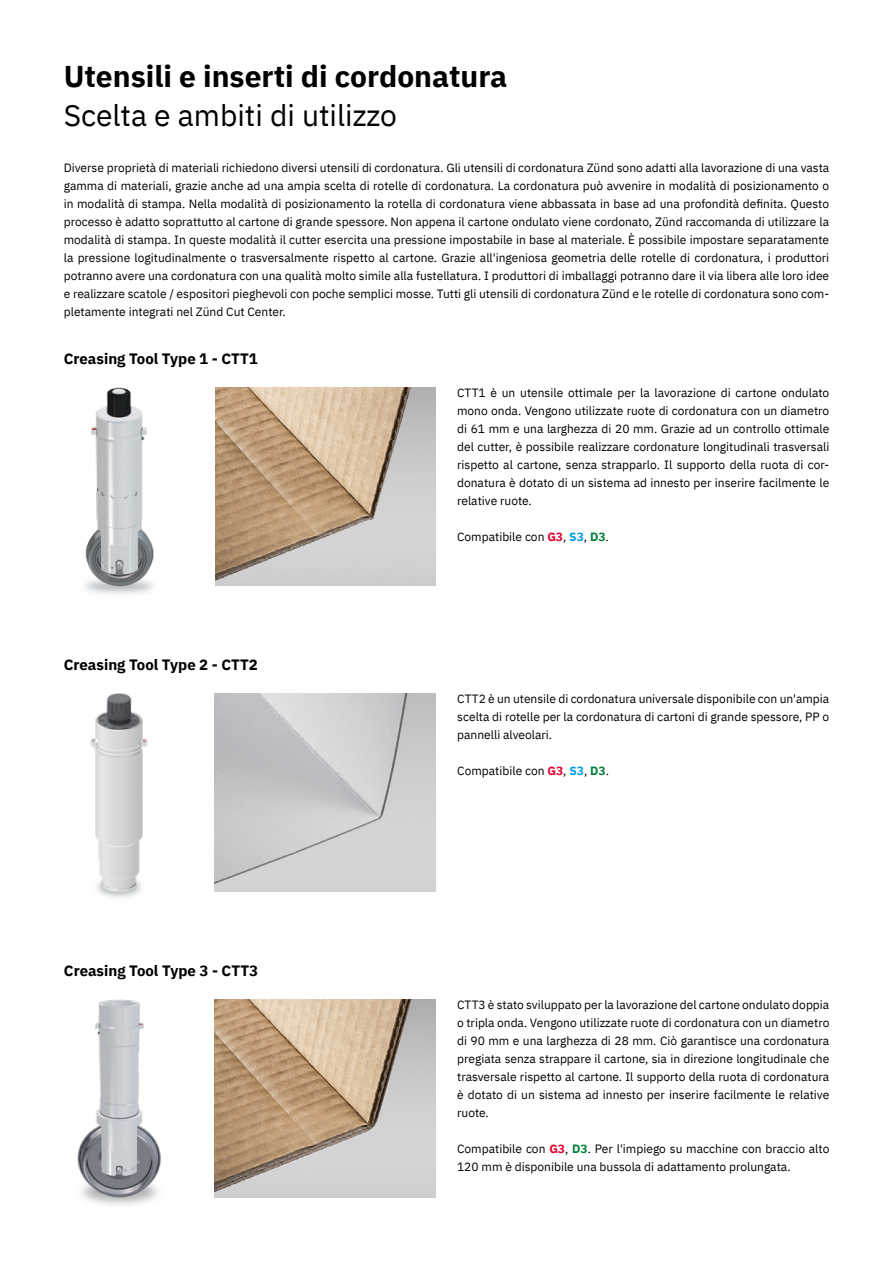
<style>
.page{position:relative;width:893px;height:1263px;background:#fff}
.page>*{position:absolute;margin:0;border:0;box-sizing:border-box;transform-origin:0 0}
.pri_01_headline_main{font:700 30px "IBM Plex Sans";color:#000}
.pri_01_headline_second{font:30px "IBM Plex Sans";color:#000}
.pri_02_sub_headline{font:700 15px "IBM Plex Sans";color:#000}
.pri_03_body_text{font:12px/18px "IBM Plex Sans";color:#000;text-align:justify}
.s1{font-weight:700;color:#e4032e}
.s2{font-weight:700;color:#009fe3}
.s3{font-weight:700;color:#008237}
</style>
<div class="page">
<img style="left:90px;top:694px;width:58px;height:204px">
<img style="left:77px;top:1000px;width:84px;height:205px">
<img style="left:85px;top:388px;width:69px;height:206px">
<img style="left:215px;top:694px;width:221px;height:198px">
<img style="left:215px;top:1000px;width:221px;height:198px">
<img style="left:215px;top:388px;width:221px;height:198px">
<p class="pri_01_headline_main" style="left:64px;top:53px;width:445px">Utensili e inserti di cordonatura</p>
<p class="pri_01_headline_second" style="left:64px;top:93px;width:335px">Scelta e ambiti di utilizzo</p>
<p class="pri_03_body_text" style="left:64px;top:158px;width:767px">Diverse proprietà di materiali richiedono diversi utensili di cordonatura. Gli utensili di cordonatura Zünd sono adatti alla lavorazione di una vasta gamma di materiali, grazie anche ad una ampia scelta di rotelle di cordonatura. La cordonatura può avvenire in modalità di posizionamento o in modalità di stampa. Nella modalità di posizionamento la rotella di cordonatura viene abbassata in base ad una profondità definita. Questo processo è adatto soprattutto al cartone di grande spessore. Non appena il cartone ondulato viene cordonato, Zünd raccomanda di utilizzare la modalità di stampa. In queste modalità il cutter esercita una pressione impostabile in base al materiale. È possibile impostare separatamente la pressione logitudinalmente o trasversalmente rispetto al cartone. Grazie all'ingeniosa geometria delle rotelle di cordonatura, i produttori potranno avere una cordonatura con una qualità molto simile alla fustellatura. I produttori di imballaggi potranno dare il via libera alle loro idee e realizzare scatole / espositori pieghevoli con poche semplici mosse. Tutti gli utensili di cordonatura Zünd e le rotelle di cordonatura sono com&shy;pletamente integrati nel Zünd Cut Center.</p>
<p class="pri_02_sub_headline" style="left:64px;top:346px;width:196px">Creasing Tool Type 1 - CTT1</p>
<p class="pri_02_sub_headline" style="left:64px;top:652px;width:196px">Creasing Tool Type 2 - CTT2</p>
<p class="pri_02_sub_headline" style="left:64px;top:958px;width:196px">Creasing Tool Type 3 - CTT3</p>
<p class="pri_03_body_text" style="left:457px;top:383px;width:374px">CTT1 è un utensile ottimale per la lavorazione di cartone ondulato mono onda. Vengono utilizzate ruote di cordonatura con un diametro di 61 mm e una larghezza di 20 mm. Grazie ad un controllo ottimale del cutter, è possibile realizzare cordonature longitudinali trasversali rispetto al cartone, senza strapparlo. Il supporto della ruota di cor&shy;donatura è dotato di un sistema ad innesto per inserire facilmente le relative ruote.</p>
<p class="pri_03_body_text" style="left:457px;top:527px;width:153px">Compatibile con <span class="s1">G3</span>, <span class="s2">S3</span>, <span class="s3">D3</span>.</p>
<p class="pri_03_body_text" style="left:457px;top:689px;width:374px">CTT2 è un utensile di cordonatura universale disponibile con un'ampia scelta di rotelle per la cordonatura di cartoni di grande spessore, PP o pannelli alveolari.</p>
<p class="pri_03_body_text" style="left:457px;top:761px;width:153px">Compatibile con <span class="s1">G3</span>, <span class="s2">S3</span>, <span class="s3">D3</span>.</p>
<p class="pri_03_body_text" style="left:457px;top:995px;width:374px">CTT3 è stato sviluppato per la lavorazione del cartone ondulato doppia o tripla onda. Vengono utilizzate ruote di cordonatura con un diametro di 90 mm e una larghezza di 28 mm. Ciò garantisce una cordonatura pregiata senza strappare il cartone, sia in direzione longitudinale che trasversale rispetto al cartone. Il supporto della ruota di cordonatura è dotato di un sistema ad innesto per inserire facilmente le relative ruote.</p>
<p class="pri_03_body_text" style="left:457px;top:1139px;width:374px">Compatibile con <span class="s1">G3</span>, <span class="s3">D3</span>. Per l'impiego su macchine con braccio alto<br>120 mm è disponibile una bussola di adattamento prolungata.</p>
</div>
